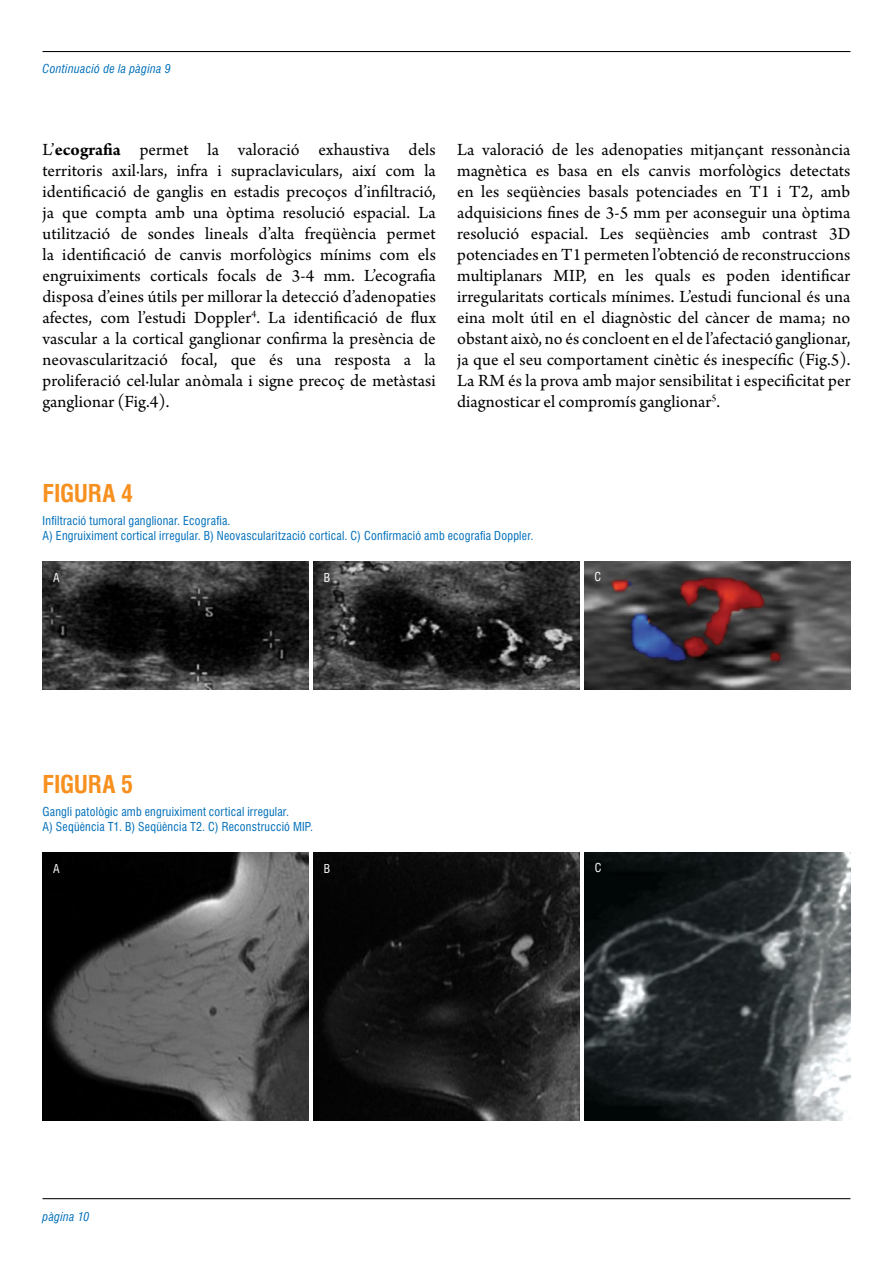
<style>
.page{position:relative;width:893px;height:1263px;background:#fff}
.page>*{position:absolute;margin:0;border:0;box-sizing:border-box;transform-origin:0 0}
.t1{font:700 condensed 24px "Swiss 721 BT";letter-spacing:-.015em;color:#f7901e}
.t2{font:18px/21px "Arno Pro";letter-spacing:.005em;color:#000;text-align:justify}
.t3{font:condensed 12px/15px "Swiss 721 BT";letter-spacing:.015em;color:#006fba}
.t4{font:italic condensed 12px "Swiss 721 BT";letter-spacing:.025em;color:#006fba}
.t5{font:condensed 12px "Swiss 721 BT";color:#fff}
.s1{font-weight:700}
</style>
<div class="page">
<hr style="left:43px;top:1198px;width:807px;height:1px;background:#000">
<hr style="left:43px;top:51px;width:807px;height:1px;background:#000">
<img style="left:43px;top:852px;width:266px;height:268px">
<img style="left:313px;top:852px;width:267px;height:268px">
<img style="left:584px;top:852px;width:266px;height:268px">
<img style="left:43px;top:562px;width:266px;height:127px">
<img style="left:313px;top:562px;width:267px;height:127px">
<img style="left:584px;top:562px;width:266px;height:127px">
<p class="t4" style="left:43px;top:61px;width:130px">Continuació de la pàgina 9</p>
<p class="t2" style="left:43px;top:140px;width:395px">L’<span class="s1">ecografia</span> permet la valoració exhaustiva dels territoris axil·lars, infra i supraclaviculars, així com la identificació de ganglis en estadis precoços d’infiltració, ja que compta amb una òptima resolució espacial. La utilització de sondes lineals d’alta freqüència permet la identificació de canvis morfològics mínims com els engruiximents corticals focals de 3-4 mm. L’ecografia disposa d’eines útils per millorar la detecció d’adenopaties afectes, com l’estudi Doppler<sup>4</sup>. La identificació de flux vascular a la cortical ganglionar confirma la presència de neovascularització focal, que és una resposta a la proliferació cel·lular anòmala i signe precoç de metàstasi ganglionar (Fig.4).</p>
<p class="t2" style="left:457px;top:140px;width:395px">La valoració de les adenopaties mitjançant ressonància magnètica es basa en els canvis morfològics detectats en les seqüències basals potenciades en T1 i T2, amb adquisicions fines de 3-5 mm per aconseguir una òptima resolució espacial. Les seqüències amb contrast 3D potenciades en T1 permeten l’obtenció de reconstruccions multiplanars MIP, en les quals es poden identificar irregularitats corticals mínimes. L’estudi funcional és una eina molt útil en el diagnòstic del càncer de mama; no obstant això, no és concloent en el de l’afectació ganglionar, ja que el seu comportament cinètic és inespecífic (Fig.5).<br>La RM és la prova amb major sensibilitat i especificitat per diagnosticar el compromís ganglionar<sup>5</sup>.</p>
<h1 class="t1" style="left:43px;top:479px;width:92px">FIGURA 4</h1>
<p class="t3" style="left:43px;top:513px;width:492px">Infiltració tumoral ganglionar. Ecografia.<br>A) Engruiximent cortical irregular. B) Neovascularització cortical. C) Confirmació amb ecografia Doppler.</p>
<p class="t5" style="left:53px;top:570px;width:8px">A</p>
<p class="t5" style="left:324px;top:570px;width:8px">B</p>
<p class="t5" style="left:595px;top:570px;width:8px">C</p>
<h1 class="t1" style="left:43px;top:770px;width:92px">FIGURA 5</h1>
<p class="t3" style="left:43px;top:804px;width:272px">Gangli patològic amb engruiximent cortical irregular.<br>A) Seqüència T1. B) Seqüència T2. C) Reconstrucció MIP.</p>
<p class="t5" style="left:53px;top:861px;width:8px">A</p>
<p class="t5" style="left:324px;top:861px;width:8px">B</p>
<p class="t5" style="left:595px;top:861px;width:8px">C</p>
<p class="t4" style="left:43px;top:1209px;width:49px">pàgina 10</p>
</div>
